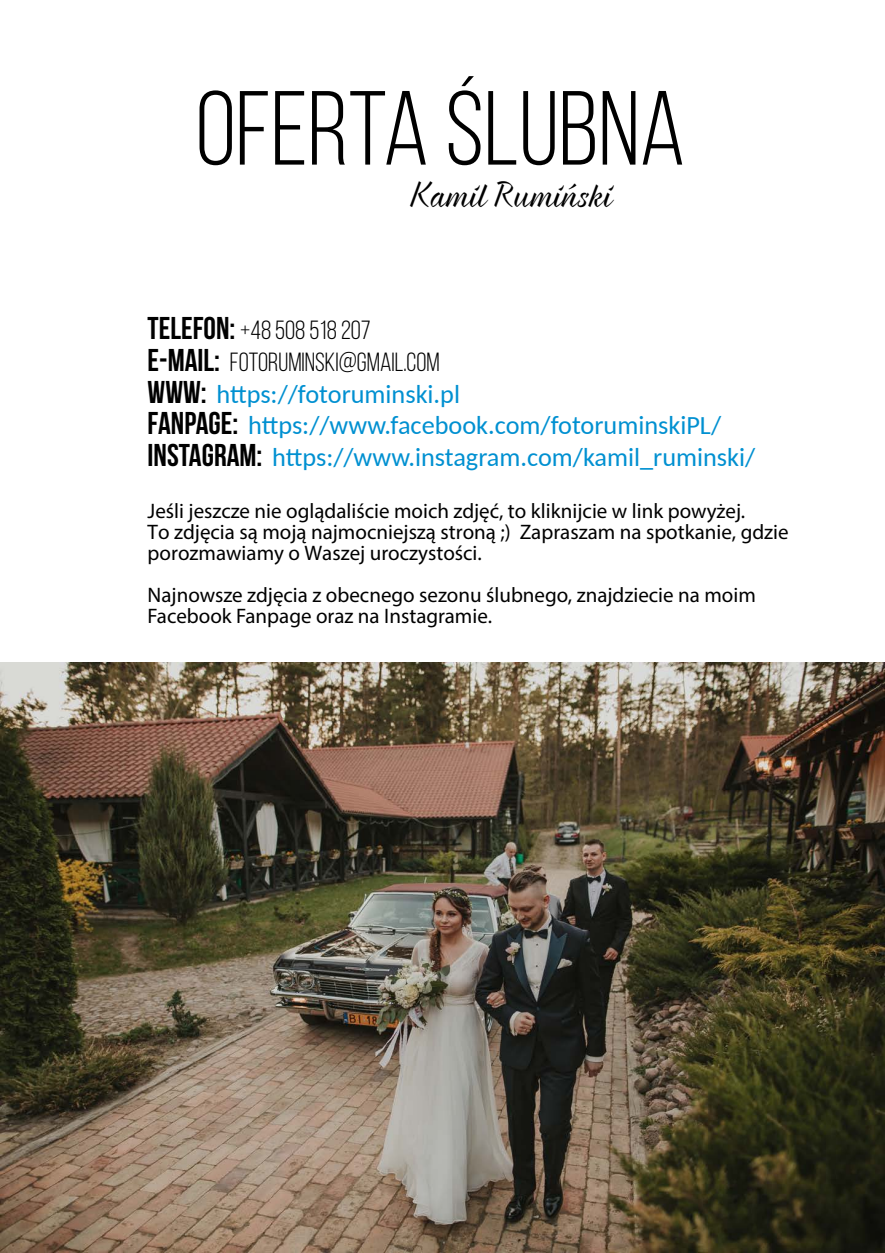
<style>
.page{position:relative;width:885px;height:1253px;background:#fff}
.page>*{position:absolute;margin:0;border:0;box-sizing:border-box;transform-origin:0 0}
.t1{font:105px "Bebas Neue";color:#000}
.t2{font:36.75px "Braxton";color:#000}
.t3{font:26.25px/31.5px "Carlito";color:#0090d1}
.t4{font:26.25px/31.5px "Bebas Neue";color:#000}
.t5{font:21px/21px "Myriad Pro";color:#000}
.s1{font-weight:700;font-size:31.5px}
.s2{font-family:"Bebas Neue";font-weight:700;font-size:31.5px;color:#000}
</style>
<div class="page">
<img style="left:0;top:662px;width:885px;height:590px">
<h1 class="t1" style="left:196px;top:72px;width:491px">OFERTA ŚLUBNA</h1>
<h2 class="t2" style="left:410px;top:173px;width:203px">Kamil Rumiński</h2>
<p class="t4" style="left:148px;top:314px;width:293px"><span class="s1">TELEFON:</span> +48 508 518 207<br><span class="s1">E-MAIL:</span> FOTORUMINSKI@GMAIL.COM</p>
<p class="t3" style="left:148px;top:377px;width:609px"><span class="s2">WWW:</span> https://fotoruminski.pl<br><span class="s2">FANPAGE:</span> https://www.facebook.com/fotoruminskiPL/<br><span class="s2">INSTAGRAM:</span> https://www.instagram.com/kamil_ruminski/</p>
<p class="t5" style="left:148px;top:500px;width:642px">Jeśli jeszcze nie oglądaliście moich zdjęć, to kliknijcie w link powyżej.<br>To zdjęcia są moją najmocniejszą stroną ;) Zapraszam na spotkanie, gdzie porozmawiamy o Waszej uroczystości.</p>
<p class="t5" style="left:148px;top:584px;width:610px">Najnowsze zdjęcia z obecnego sezonu ślubnego, znajdziecie na moim<br>Facebook Fanpage oraz na Instagramie.</p>
</div>
